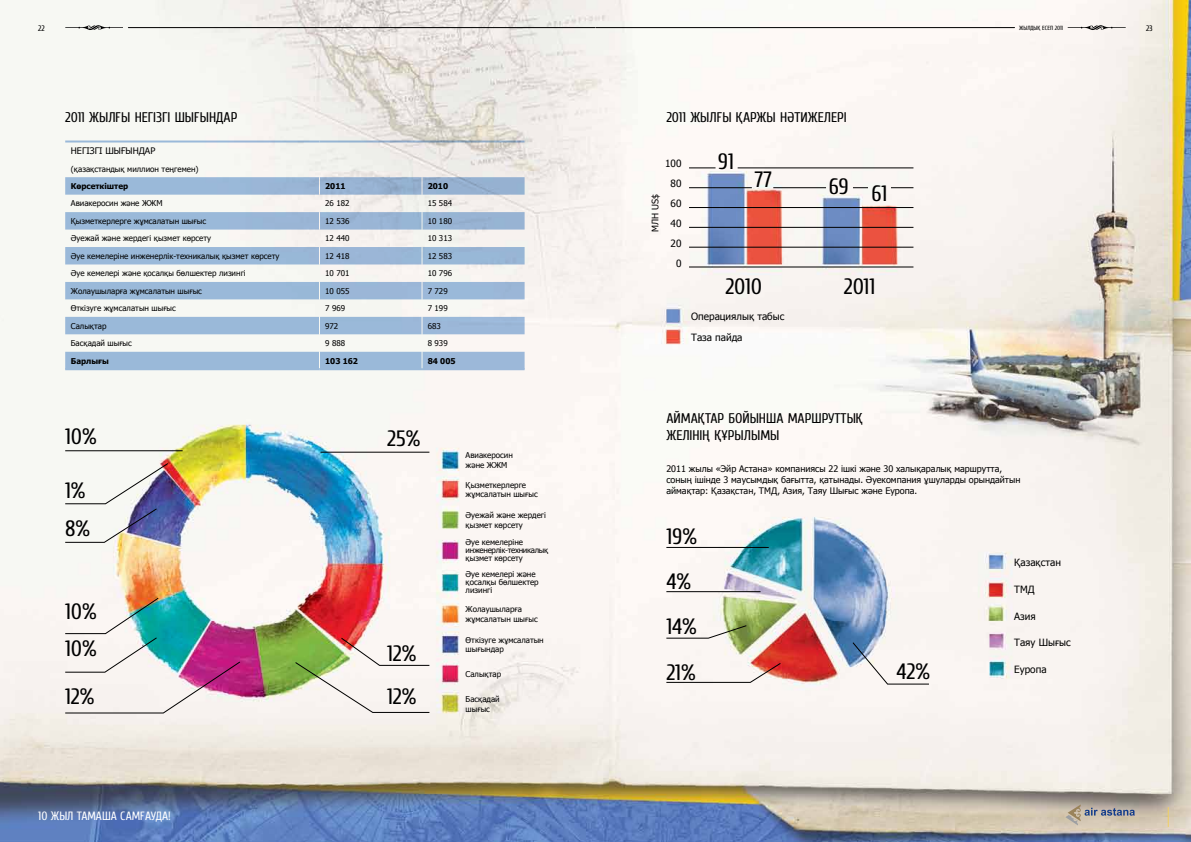
<style>
.page{position:relative;width:1191px;height:842px;background:#fff}
.page>*{position:absolute;margin:0;border:0;box-sizing:border-box;transform-origin:0 0}
.t1{font:22.2px/45.3px "Cuprum FF Ukz";color:#000}
.t2{font:14px/16.8px "Cuprum FF Ukz";color:#000}
.t3{font:12px "Cuprum FF Ukz";letter-spacing:-.005em;color:#fff}
.t4{font:10px/20px "Tahoma";color:#000}
.t5{font:9px/10.8px "Tahoma";color:#000}
.t6{font:8px/9.6px "Tahoma";color:#000}
.t7{font:700 8px "Tahoma";color:#000}
.t8{font:8px "Cuprum FF Ukz";color:#000}
.t9{font:6px "Cuprum FF Ukz";letter-spacing:-.005em;color:#000}
</style>
<div class="page">
<img style="left:0;top:0;width:1191px;height:842px">
<hr style="left:65px;top:450px;width:118px;height:1px;background:#000">
<svg style="left:64px;top:462px;width:105px;height:81px"></svg>
<svg style="left:64px;top:597px;width:177px;height:117px"></svg>
<svg style="left:294px;top:637px;width:136px;height:76px"></svg>
<hr style="left:320px;top:452px;width:109px;height:1px;background:#000">
<svg style="left:689px;top:168px;width:26px;height:1px"></svg>
<hr style="left:773px;top:187px;width:53px;height:1px;background:#000">
<hr style="left:689px;top:207px;width:224px;height:1px;background:#000">
<hr style="left:689px;top:227px;width:224px;height:1px;background:#000">
<hr style="left:689px;top:247px;width:224px;height:1px;background:#000">
<hr style="left:689px;top:267px;width:224px;height:1px;background:#000">
<hr style="left:737px;top:168px;width:176px;height:1px;background:#000">
<hr style="left:689px;top:187px;width:63px;height:1px;background:#000">
<svg style="left:891px;top:187px;width:22px;height:1px"></svg>
<hr style="left:666px;top:547px;width:102px;height:1px;background:#000">
<svg style="left:853px;top:187px;width:15px;height:1px"></svg>
<svg style="left:1067px;top:25px;width:58px;height:5px"></svg>
<svg style="left:65px;top:25px;width:58px;height:5px"></svg>
<hr style="left:128px;top:27px;width:467px;height:1px;background:#000">
<svg style="left:1065px;top:804px;width:69px;height:21px"></svg>
<svg style="left:1167px;top:807px;width:1px;height:20px"></svg>
<hr style="left:596px;top:27px;width:418px;height:1px;background:#000">
<svg style="left:65px;top:177px;width:459px;height:191px;fill:#9cb9d9"></svg>
<hr style="left:65px;top:141px;width:254px;height:2px;background:#9fbfe4">
<hr style="left:319px;top:141px;width:103px;height:2px;background:#9fbfe4">
<hr style="left:422px;top:141px;width:102px;height:2px;background:#9fbfe4">
<hr style="left:65px;top:368px;width:254px;height:2px;background:#9fbfe4">
<hr style="left:319px;top:368px;width:103px;height:2px;background:#9fbfe4">
<hr style="left:422px;top:368px;width:102px;height:2px;background:#9fbfe4">
<svg style="left:319px;top:177px;width:1px;height:191px"></svg>
<svg style="left:422px;top:177px;width:1px;height:191px"></svg>
<hr style="left:666px;top:591px;width:94px;height:1px;background:#000">
<svg style="left:665px;top:625px;width:82px;height:14px"></svg>
<svg style="left:665px;top:662px;width:116px;height:21px"></svg>
<svg style="left:852px;top:642px;width:77px;height:43px"></svg>
<p class="t8" style="left:38px;top:24px;width:8px">22</p>
<p class="t9" style="left:1019px;top:24px;width:45px">Жылдық есеп 2011</p>
<p class="t8" style="left:1146px;top:24px;width:8px">23</p>
<h2 class="t2" style="left:65px;top:108px;width:172px">2011 жылғы негізгі шығындар</h2>
<p class="t5" style="left:71px;top:145px;width:86px">Негізгі шығындар</p>
<p class="t6" style="left:71px;top:163px;width:129px">(қазақстандық миллион теңгемен)</p>
<p class="t7" style="left:71px;top:180px;width:59px">Көрсеткіштер</p>
<p class="t7" style="left:325px;top:180px;width:22px">2011</p>
<p class="t7" style="left:428px;top:180px;width:22px">2010</p>
<p class="t6" style="left:71px;top:198px;width:93px">Авиакеросин және ЖЖМ</p>
<p class="t6" style="left:325px;top:198px;width:26px">26 182</p>
<p class="t6" style="left:428px;top:198px;width:26px">15 584</p>
<p class="t6" style="left:71px;top:216px;width:137px">Қызметкерлерге жұмсалатын шығыс</p>
<p class="t6" style="left:325px;top:216px;width:26px">12 536</p>
<p class="t6" style="left:428px;top:216px;width:26px">10 180</p>
<p class="t6" style="left:71px;top:233px;width:142px">Әуежай және жердегі қызмет көрсету</p>
<p class="t6" style="left:325px;top:233px;width:26px">12 440</p>
<p class="t6" style="left:428px;top:233px;width:26px">10 313</p>
<p class="t6" style="left:71px;top:251px;width:210px">Әуе кемелеріне инженерлік-техникалық қызмет көрсету</p>
<p class="t6" style="left:325px;top:251px;width:26px">12 418</p>
<p class="t6" style="left:428px;top:251px;width:26px">12 583</p>
<p class="t6" style="left:71px;top:268px;width:176px">Әуе кемелері және қосалқы бөлшектер лизингі</p>
<p class="t6" style="left:325px;top:268px;width:26px">10 701</p>
<p class="t6" style="left:428px;top:268px;width:26px">10 796</p>
<p class="t6" style="left:71px;top:286px;width:133px">Жолаушыларға жұмсалатын шығыс</p>
<p class="t6" style="left:325px;top:286px;width:26px">10 055</p>
<p class="t6" style="left:428px;top:286px;width:21px">7 729</p>
<p class="t6" style="left:71px;top:303px;width:106px">Өткізуге жұмсалатын шығыс</p>
<p class="t6" style="left:325px;top:303px;width:21px">7 969</p>
<p class="t6" style="left:428px;top:303px;width:21px">7 199</p>
<p class="t6" style="left:71px;top:321px;width:37px">Салықтар</p>
<p class="t6" style="left:325px;top:321px;width:15px">972</p>
<p class="t6" style="left:428px;top:321px;width:15px">683</p>
<p class="t6" style="left:71px;top:338px;width:62px">Басқадай шығыс</p>
<p class="t6" style="left:325px;top:338px;width:21px">9 888</p>
<p class="t6" style="left:428px;top:338px;width:21px">8 939</p>
<p class="t7" style="left:71px;top:355px;width:40px">Барлығы</p>
<p class="t7" style="left:325px;top:355px;width:34px">103 162</p>
<p class="t7" style="left:428px;top:355px;width:29px">84 005</p>
<h1 class="t1" style="left:65px;top:414px;width:33px">10%</h1>
<h1 class="t1" style="left:65px;top:471px;width:27px;line-height:38.6px">1%<br>8%</h1>
<h1 class="t1" style="left:387px;top:415px;width:35px">25%</h1>
<h1 class="t1" style="left:65px;top:593px;width:33px;line-height:36.9px">10%<br>10%</h1>
<h1 class="t1" style="left:65px;top:673px;width:31px">12%</h1>
<h1 class="t1" style="left:387px;top:673px;width:31px">12%</h1>
<h1 class="t1" style="left:387px;top:630px;width:31px">12%</h1>
<p class="t6" style="left:465px;top:450px;width:49px">Авиакеросин және ЖЖМ</p>
<p class="t6" style="left:465px;top:479px;width:74px">Қызметкерлерге жұмсалатын шығыс</p>
<p class="t6" style="left:465px;top:510px;width:82px">Әуежай және жердегі қызмет көрсету</p>
<p class="t6" style="left:465px;top:538px;width:84px;line-height:8px">Әуе кемелеріне инженерлік-техникалық қызмет көрсету</p>
<p class="t6" style="left:465px;top:570px;width:75px;line-height:8px">Әуе кемелері және қосалқы бөлшектер лизингі</p>
<p class="t6" style="left:465px;top:604px;width:74px">Жолаушыларға жұмсалатын шығыс</p>
<p class="t6" style="left:465px;top:635px;width:80px">Өткізуге жұмсалатын шығындар</p>
<p class="t6" style="left:465px;top:668px;width:37px">Салықтар</p>
<p class="t6" style="left:465px;top:694px;width:36px">Басқадай шығыс</p>
<h3 class="t3" style="left:38px;top:809px;width:134px">10 жыл тамаша самғауда!</h3>
<h2 class="t2" style="left:666px;top:108px;width:176px">2011 жылғы қаржы нәтижелері</h2>
<p class="t4" style="left:665px;top:152px;width:18px;text-align:right">100<br>80<br>60<br>40<br>20<br>0</p>
<p class="t5" style="left:649px;top:232px;width:39px;rotate:-90deg">млн US$</p>
<h1 class="t1" style="left:718px;top:139px;width:17px">91</h1>
<h1 class="t1" style="left:754px;top:156px;width:19px">77</h1>
<h1 class="t1" style="left:828px;top:167px;width:60px">69 61</h1>
<h1 class="t1" style="left:725px;top:263px;width:38px">2010</h1>
<h1 class="t1" style="left:844px;top:263px;width:33px">2011</h1>
<p class="t4" style="left:691px;top:305px;width:95px;line-height:21.1px">Операциялық табыс<br>Таза пайда</p>
<h2 class="t2" style="left:666px;top:409px;width:198px">Аймақтар бо йынша маршруттық желінің</h2>
<h2 class="t2" style="left:714px;top:426px;width:67px">құрылымы</h2>
<p class="t5" style="left:666px;top:463px;width:355px">2011 жылы «Эйр Астана» компаниясы 22 ішкі және 30 халықаралық маршрутта, соның ішінде 3 маусымдық бағытта, қатынады. Әуекомпания ұшуларды орындайтын аймақтар: Қазақстан, ТМД</p>
<p class="t5" style="left:777px;top:485px;width:141px">, Азия, Таяу Ш ығыс және Еуропа.</p>
<h1 class="t1" style="left:666px;top:513px;width:32px">19%<br>4%<br>14%<br>21%</h1>
<h1 class="t1" style="left:896px;top:648px;width:35px">42%</h1>
<p class="t4" style="left:1014px;top:552px;width:48px">Қазақстан</p>
<p class="t4" style="left:1014px;top:579px;width:8px">ТМД</p>
<p class="t4" style="left:1014px;top:605px;width:23px">Азия</p>
<p class="t4" style="left:1014px;top:632px;width:58px">Таяу Ш ығыс</p>
<p class="t4" style="left:1014px;top:659px;width:34px">Еуропа</p>
</div>
